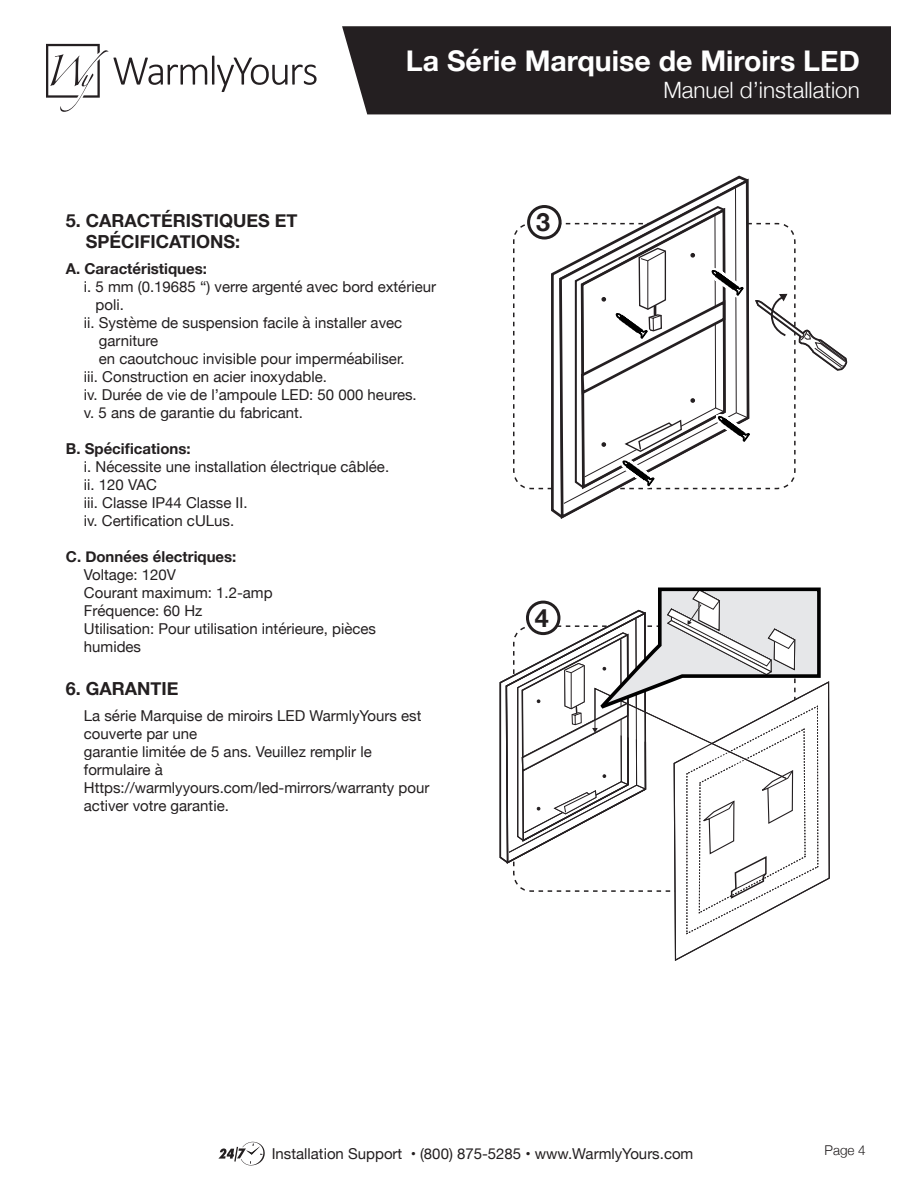
<style>
.page{position:relative;width:918px;height:1188px;background:#fff}
.page>*{position:absolute;margin:0;border:0;box-sizing:border-box;transform-origin:0 0}
.t1{font:700 28.5px "Helvetica Neue";color:#fff}
.t2{font:700 25.2px "Helvetica Neue";color:#231f20}
.t3{font:300 22.5px "Helvetica Neue";color:#fff}
.t4{font:700 18px/21.6px "Helvetica Neue";color:#231f20}
.t5{font:15px/18px "Helvetica Neue";color:#231f20}
.t6{font:700 15px "Helvetica Neue";color:#231f20}
.t7{font:300 13.5px "Helvetica Neue";color:#231f20}
</style>
<div class="page">
<svg style="left:513px;top:224px;width:23px;height:266px"></svg>
<svg style="left:557px;top:176px;width:192px;height:343px"></svg>
<svg style="left:536px;top:187px;width:312px;height:317px"></svg>
<div style="left:529px;top:207px;width:31px;height:31px;background:#fff;border-radius:50%"></div>
<div style="left:527px;top:205px;width:35px;height:35px;border:3px solid #231f20;border-radius:50%"></div>
<div style="left:342px;top:26px;width:549px;height:88px;background:#241f21"></div>
<svg style="left:218px;top:1142px;width:47px;height:24px"></svg>
<svg style="left:46px;top:44px;width:271px;height:68px"></svg>
<svg style="left:499px;top:587px;width:330px;height:373px"></svg>
<p class="t1" style="left:406px;top:39px;width:455px">La Série Marquise de Miroirs LED</p>
<p class="t3" style="left:663px;top:72px;width:198px">Manuel d’installation</p>
<p class="t4" style="left:86px;top:210px;width:213px;text-indent:-20px">5. CARACTÉRISTIQUES ET<br>SPÉCIFICATIONS:</p>
<p class="t6" style="left:66px;top:257px;width:143px">A. Caractéristiques:</p>
<p class="t5" style="left:96px;top:278px;width:342px;text-indent:-12px">i. 5 mm (0.19685 “) verre argenté avec bord extérieur poli.</p>
<p class="t5" style="left:99px;top:314px;width:307px;text-indent:-15px">ii. Système de suspension facile à installer avec garniture<br>en caoutchouc invisible pour imperméabiliser.</p>
<p class="t5" style="left:84px;top:368px;width:245px">iii. Construction en acier inoxydable.</p>
<p class="t5" style="left:84px;top:386px;width:334px">iv. Durée de vie de l’ampoule LED: 50 000 heures.</p>
<p class="t5" style="left:84px;top:404px;width:221px">v. 5 ans de garantie du fabricant.</p>
<p class="t6" style="left:66px;top:437px;width:126px">B. Spécifications:</p>
<p class="t5" style="left:84px;top:458px;width:307px">i. Nécessite une installation électrique câblée.</p>
<p class="t5" style="left:84px;top:476px;width:75px">ii. 120 VAC</p>
<p class="t5" style="left:84px;top:494px;width:165px">iii. Classe IP44 Classe II.</p>
<p class="t5" style="left:84px;top:512px;width:152px">iv. Certification cULus.</p>
<p class="t6" style="left:66px;top:545px;width:172px">C. Données électriques:</p>
<p class="t5" style="left:84px;top:566px;width:94px">Voltage: 120V</p>
<p class="t5" style="left:84px;top:584px;width:190px">Courant maximum: 1.2-amp</p>
<p class="t5" style="left:84px;top:602px;width:120px">Fréquence: 60 Hz</p>
<p class="t5" style="left:84px;top:620px;width:294px">Utilisation: Pour utilisation intérieure, pièces humides</p>
<p class="t4" style="left:66px;top:678px;width:114px">6. GARANTIE</p>
<p class="t5" style="left:84px;top:707px;width:339px">La série Marquise de miroirs LED WarmlyYours est couverte par une</p>
<p class="t5" style="left:84px;top:743px;width:289px">garantie limitée de 5 ans. Veuillez remplir le formulaire à</p>
<p class="t5" style="left:84px;top:779px;width:347px">Https://warmlyyours.com/led-mirrors/warranty pour activer votre garantie.</p>
<p class="t2" style="left:536px;top:203px;width:16px">3</p>
<p class="t2" style="left:535px;top:598px;width:16px">4</p>
<p class="t5" style="left:272px;top:1146px;width:423px">Installation Support • (800) 875-5285 • www.WarmlyYours.com</p>
<p class="t7" style="left:825px;top:1140px;width:43px">Page 4</p>
</div>
